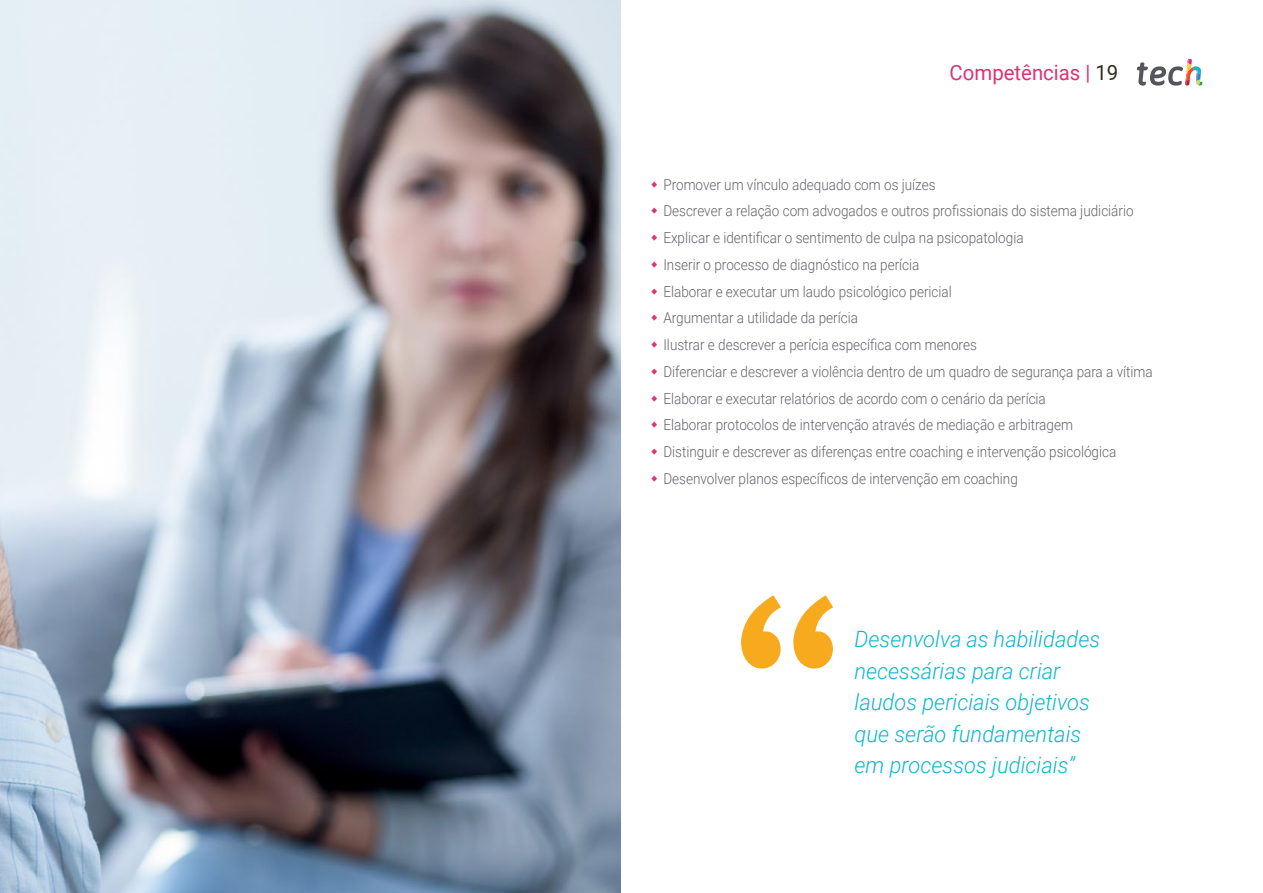
<style>
.page{position:relative;width:1263px;height:893px;background:#fff}
.page>*{position:absolute;margin:0;border:0;box-sizing:border-box;transform-origin:0 0}
.t1{font:italic 300 22.5px/31.5px "Roboto";color:#0fb6cf}
.t2{font:21px "Roboto";color:#df3174}
.t3{font:300 15px/26.7px "Roboto";color:#61646a;scale:.9 1}
.s1{color:#312e20}
</style>
<div class="page">
<svg style="left:1137px;top:59px;width:65px;height:27px"></svg>
<svg style="left:741px;top:595px;width:92px;height:73px"></svg>
<img style="left:0;top:0;width:621px;height:893px">
<h2 class="t2" style="left:950px;top:57px;width:170px">Competências | <span class="s1">19</span></h2>
<p class="t3" style="left:663px;top:170px;width:545px">Promover um vínculo adequado com os juízes<br>Descrever a relação com advogados e outros profissionais do sistema judiciário Explicar e identificar o sentimento de culpa na psicopatologia<br>Inserir o processo de diagnóstico na perícia<br>Elaborar e executar um laudo psicológico pericial<br>Argumentar a utilidade da perícia<br>Ilustrar e descrever a perícia específica com menores<br>Diferenciar e descrever a violência dentro de um quadro de segurança para a vítima Elaborar e executar relatórios de acordo com o cenário da perícia<br>Elaborar protocolos de intervenção através de mediação e arbitragem<br>Distinguir e descrever as diferenças entre coaching e intervenção psicológica Desenvolver planos específicos de intervenção em coaching</p>
<h1 class="t1" style="left:854px;top:623px;width:247px">Desenvolva as habilidades necessárias para criar laudos periciais objetivos que serão fundamentais em processos judiciais”</h1>
</div>
